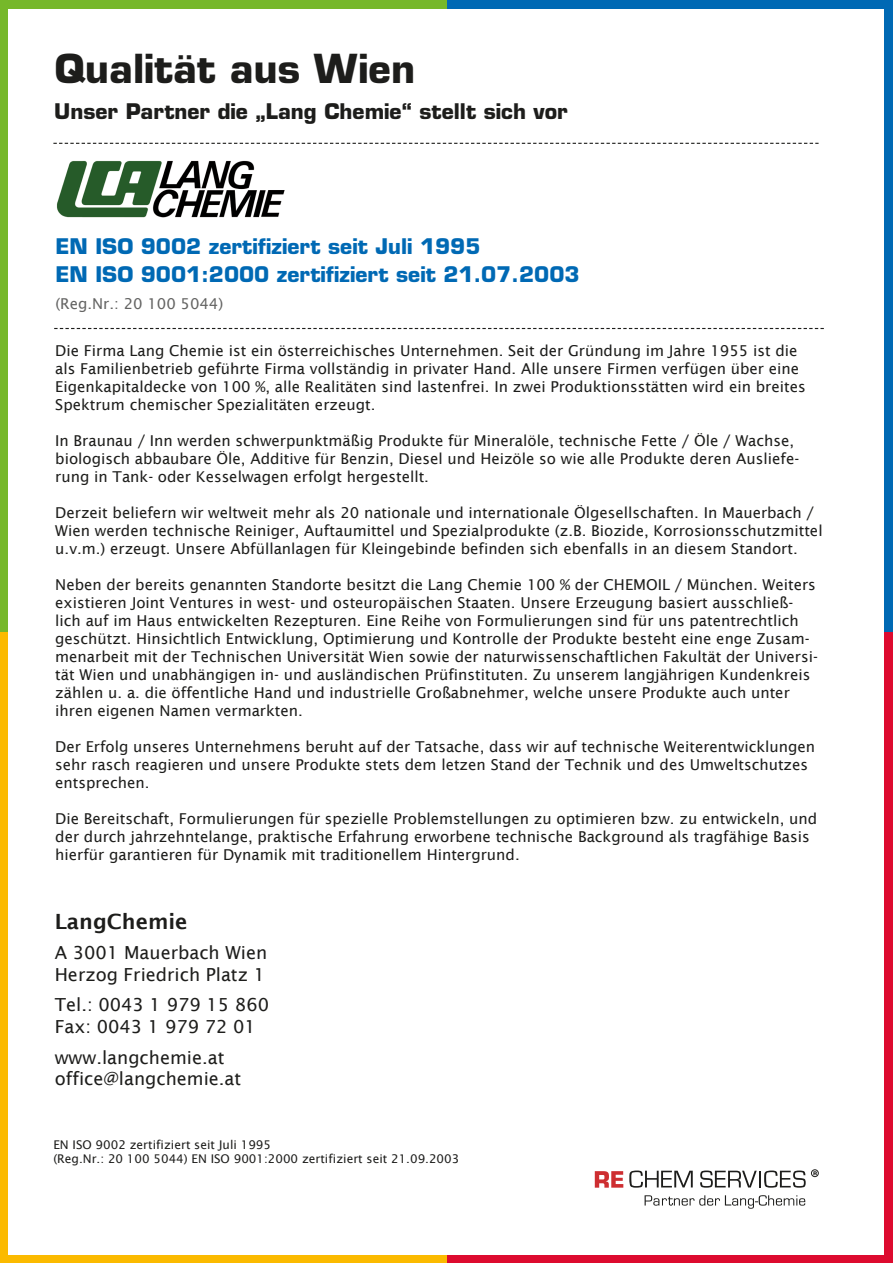
<style>
.page{position:relative;width:893px;height:1263px;background:#fff}
.page>*{position:absolute;margin:0;border:0;box-sizing:border-box;transform-origin:0 0}
.t1{font:700 39px "Eurostile LT Std";color:#1d1d1b}
.t2{font:700 21px/28.5px "Eurostile LT Std";color:#0069b4}
.t3{font:700 21px "Eurostile LT Std";color:#1d1d1b}
.t4{font:600 21px "Lucida Sans";color:#1d1d1b}
.t5{font:18px/21.6px "Lucida Sans";color:#1d1d1b}
.t6{font:15px/18px "Lucida Sans";color:#1d1d1b}
.t7{font:15px "Lucida Sans";color:#646463}
.t8{font:12px/14.4px "Lucida Sans";color:#1d1d1b}
</style>
<div class="page">
<div style="left:446px;top:631px;width:447px;height:632px;background:#dd0b2f"></div>
<div style="left:0;top:631px;width:446px;height:632px;background:#fbba00"></div>
<div style="left:446px;top:0;width:447px;height:631px;background:#0069b4"></div>
<div style="left:0;top:0;width:446px;height:631px;background:#76b82a"></div>
<div style="left:9px;top:9px;width:875px;height:1245px;background:#fff"></div>
<svg style="left:629px;top:1170px;width:64px;height:18px"></svg>
<svg style="left:700px;top:1170px;width:106px;height:18px"></svg>
<svg style="left:595px;top:1171px;width:28px;height:17px"></svg>
<svg style="left:645px;top:1195px;width:160px;height:14px"></svg>
<svg style="left:813px;top:1171px;width:4px;height:4px"></svg>
<div style="left:811px;top:1169px;width:8px;height:8px;border:1px solid #1d1d1b;border-radius:50%"></div>
<svg style="left:53px;top:143px;width:766px;height:1px"></svg>
<svg style="left:54px;top:328px;width:770px;height:1px"></svg>
<img style="left:56px;top:160px;width:229px;height:58px">
<h1 class="t1" style="left:54px;top:45px;width:362px">Qualität aus Wien</h1>
<h2 class="t3" style="left:54px;top:99px;width:515px">Unser Partner die „Lang Chemie“ stellt sich vor</h2>
<h2 class="t2" style="left:55px;top:232px;width:526px">EN ISO 9002 zertifiziert seit Juli 1995<br>EN ISO 9001:2000 zertifiziert seit 21.07.2003</h2>
<p class="t7" style="left:55px;top:295px;width:169px">(Reg.Nr.: 20 100 5044)</p>
<p class="t6" style="left:55px;top:342px;width:752px">Die Firma Lang Chemie ist ein österreichisches Unternehmen. Seit der Gründung im Jahre 1955 ist die als Familienbetrieb geführte Firma vollständig in privater Hand. Alle unsere Firmen verfügen über eine Eigenkapitaldecke von 100 %, alle Realitäten sind lastenfrei. In zwei Produktionsstätten wird ein breites Spektrum chemischer Spezialitäten erzeugt.</p>
<p class="t6" style="left:55px;top:432px;width:746px">In Braunau / Inn werden schwerpunktmäßig Produkte für Mineralöle, technische Fette / Öle / Wachse, biologisch abbaubare Öle, Additive für Benzin, Diesel und Heizöle so wie alle Produkte deren Ausliefe&shy;rung in Tank- oder Kesselwagen erfolgt hergestellt.</p>
<p class="t6" style="left:55px;top:504px;width:769px">Derzeit beliefern wir weltweit mehr als 20 nationale und internationale Ölgesellschaften. In Mauerbach /<br>Wien werden technische Reiniger, Auftaumittel und Spezialprodukte (z.B. Biozide, Korrosionsschutzmittel u.v.m.) erzeugt. Unsere Abfüllanlagen für Kleingebinde befinden sich ebenfalls in an diesem Standort.</p>
<p class="t6" style="left:55px;top:576px;width:764px">Neben der bereits genannten Standorte besitzt die Lang Chemie 100 % der CHEMOIL / München. Weiters existieren Joint Ventures in west- und osteuropäischen Staaten. Unsere Erzeugung basiert ausschließ&shy;lich auf im Haus entwickelten Rezepturen. Eine Reihe von Formulierungen sind für uns patentrechtlich geschützt. Hinsichtlich Entwicklung, Optimierung und Kontrolle der Produkte besteht eine enge Zusam&shy;menarbeit mit der Technischen Universität Wien sowie der naturwissenschaftlichen Fakultät der Universi&shy;tät Wien und unabhängigen in- und ausländischen Prüfinstituten. Zu unserem langjährigen Kundenkreis zählen u. a. die öffentliche Hand und industrielle Großabnehmer, welche unsere Produkte auch unter ihren eigenen Namen vermarkten.</p>
<p class="t6" style="left:55px;top:738px;width:761px">Der Erfolg unseres Unternehmens beruht auf der Tatsache, dass wir auf technische Weiterentwicklungen sehr rasch reagieren und unsere Produkte stets dem letzen Stand der Technik und des Umweltschutzes entsprechen.</p>
<p class="t6" style="left:55px;top:810px;width:763px">Die Bereitschaft, Formulierungen für spezielle Problemstellungen zu optimieren bzw. zu entwickeln, und der durch jahrzehntelange, praktische Erfahrung erworbene technische Background als tragfähige Basis hierfür garantieren für Dynamik mit traditionellem Hintergrund.</p>
<h2 class="t4" style="left:55px;top:909px;width:134px">LangChemie</h2>
<p class="t5" style="left:55px;top:942px;width:214px">A 3001 Mauerbach Wien<br>Herzog Friedrich Platz 1</p>
<p class="t5" style="left:55px;top:994px;width:216px">Tel.: 0043 1 979 15 860<br>Fax: 0043 1 979 72 01</p>
<p class="t5" style="left:55px;top:1046px;width:188px">www.langchemie.at office@langchemie.at</p>
<p class="t8" style="left:53px;top:1137px;width:407px">EN ISO 9002 zertifiziert seit Juli 1995<br>(Reg.Nr.: 20 100 5044) EN ISO 9001:2000 zertifiziert seit 21.09.2003</p>
</div>
